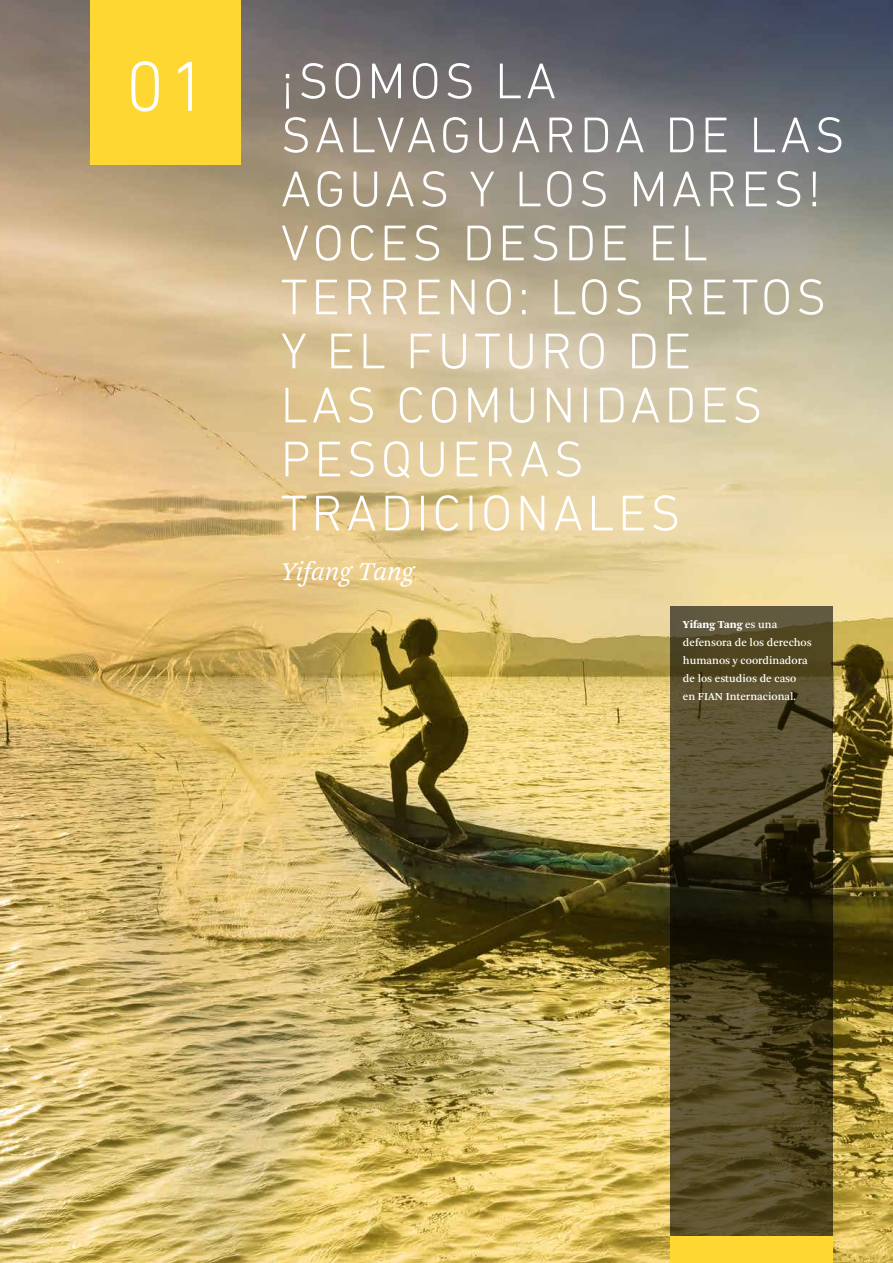
<style>
.page{position:relative;width:893px;height:1263px;background:#fff}
.page>*{position:absolute;margin:0;border:0;box-sizing:border-box;transform-origin:0 0}
.t1{font:300 72px "DIN Next LT Pro";color:#fff}
.t2{font:300 51px/54px "DIN Next LT Pro";letter-spacing:.075em;color:#fff}
.t3{font:italic 27px "Arnhem Pro Blond";letter-spacing:-.01em;color:#fff}
.t4{font:11.25px/18px "Arnhem Pro";color:#fff}
.s1{font-weight:900}
</style>
<div class="page">
<img style="left:0;top:0;width:893px;height:1263px">
<div style="left:90px;top:0;width:150px;height:165px;background:#ffd732"></div>
<svg style="left:671px;top:606px;width:162px;height:630px;background:#473e20"></svg>
<div style="left:671px;top:1236px;width:162px;height:27px;background:#ffd732"></div>
<h1 class="t1" style="left:126px;top:45px;width:84px">01</h1>
<p class="t2" style="left:281px;top:53px;width:566px">¡SOMOS LA<br>SALVAGUARDA DE LAS<br>AGUAS Y LOS MARES!<br>VOCES DESDE EL<br>TERRENO: LOS RETOS<br>Y EL FUTURO DE<br>LAS COMUNIDADES<br>PESQUERAS<br>TRADICIONALES</p>
<p class="t3" style="left:281px;top:554px;width:135px">Yifang Tang</p>
<p class="t4" style="left:683px;top:616px;width:130px"><span class="s1">Yifang Tang</span> es una defensora de los derechos humanos y coordinadora de los estudios de caso<br>en FIAN Internacional.</p>
</div>
